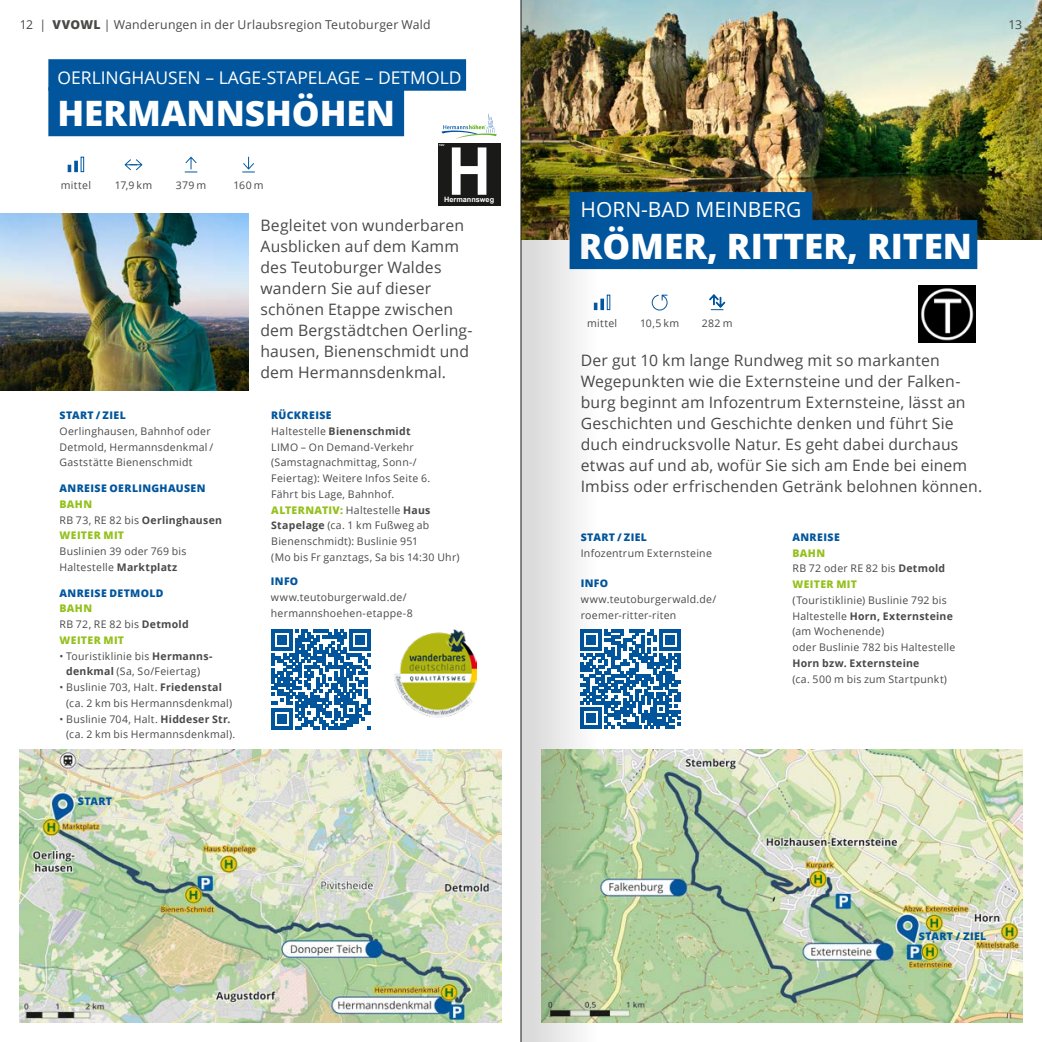
<style>
.page{position:relative;width:1042px;height:1042px;background:#fff}
.page>*{position:absolute;margin:0;border:0;box-sizing:border-box;transform-origin:0 0}
.t1{font:800 35px "Open Sans";color:#fff}
.t2{font:21px "Open Sans";color:#fff}
.t3{font:17.5px "Open Sans";color:#fff}
.t4{font:15.75px/21px "Open Sans";letter-spacing:.01em;color:#494948}
.t5{font:12.25px "Open Sans";letter-spacing:.02em;color:#494948}
.t6{font:10.5px/15.8px "Open Sans";letter-spacing:.025em;color:#494948}
.t7{font:800 10.5px "Open Sans";letter-spacing:.04em;color:#00559d}
.t8{font:800 10.5px/15.8px "Open Sans";letter-spacing:.035em;color:#94c11c}
.t9{font:700 10.5px "Open Sans";letter-spacing:.025em;color:#494948}
.t10{font:700 7.35px "Arial";color:#fff}
.t11{font:700 2.62px "Arial";color:#fff}
.s1{font-weight:800}
.s2{font-weight:400;color:#494948}
.s3{font-weight:700;color:#494948}
.s4{font-weight:700}
.s5{font-weight:800;color:#00559d}
.s6{font-weight:800;color:#94c11c}
</style>
<div class="page">
<img style="left:0;top:213px;width:248px;height:178px">
<img style="left:20px;top:749px;width:481px;height:273px">
<div style="left:81px;top:157px;width:3px;height:15px;border:1px solid #00559d"></div>
<svg style="left:74px;top:161px;width:4px;height:11px"></svg>
<svg style="left:68px;top:165px;width:3px;height:7px"></svg>
<svg style="left:125px;top:159px;width:17px;height:11px"></svg>
<svg style="left:185px;top:157px;width:12px;height:15px"></svg>
<svg style="left:242px;top:157px;width:13px;height:15px"></svg>
<div style="left:48px;top:59px;width:418px;height:32px;background:#00559d"></div>
<div style="left:48px;top:87px;width:356px;height:49px;background:#00559d"></div>
<svg style="left:271px;top:629px;width:99px;height:100px"></svg>
<div style="left:438px;top:143px;width:62px;height:63px;background:#1a1a18"></div>
<svg style="left:452px;top:147px;width:34px;height:48px"></svg>
<svg style="left:441px;top:113px;width:56px;height:26px"></svg>
<img style="left:394px;top:629px;width:83px;height:89px">
<img style="left:605px;top:0;width:437px;height:239px">
<img style="left:605px;top:749px;width:417px;height:273px">
<svg style="left:605px;top:629px;width:75px;height:100px"></svg>
<img style="left:918px;top:285px;width:57px;height:57px">
<svg style="left:652px;top:295px;width:15px;height:15px"></svg>
<svg style="left:709px;top:295px;width:16px;height:15px"></svg>
<div style="left:569px;top:192px;width:243px;height:32px;background:#00559d"></div>
<div style="left:569px;top:220px;width:408px;height:49px;background:#00559d"></div>
<img style="left:522px;top:0;width:83px;height:1042px">
<hr style="left:521px;top:0;width:1px;height:1042px;background:#1a1a18">
<p class="t5" style="left:20px;top:16px;width:412px">12 | <span class="s1">VVOWL</span> | Wanderungen in der Urlaubsregion Teutoburger Wald</p>
<p class="t5" style="left:1008px;top:16px;width:15px">13</p>
<h3 class="t3" style="left:57px;top:65px;width:406px">OERLINGHAUSEN – LAGE-STAPELAGE – DETMOLD</h3>
<h1 class="t1" style="left:57px;top:86px;width:339px">HERMANNSHÖHEN</h1>
<p class="t6" style="left:61px;top:177px;width:32px">mittel</p>
<p class="t6" style="left:115px;top:177px;width:39px">17,9 km</p>
<p class="t6" style="left:176px;top:177px;width:32px">379 m</p>
<p class="t6" style="left:233px;top:177px;width:32px">160 m</p>
<p class="t11" style="left:439px;top:143px;width:7px">TWV</p>
<p class="t10" style="left:444px;top:195px;width:52px">Hermannsweg</p>
<p class="t7" style="left:60px;top:407px;width:68px">START / ZIEL</p>
<p class="t6" style="left:60px;top:423px;width:155px">Oerlinghausen, Bahnhof oder<br>Detmold, Hermannsdenkmal /<br>Gaststätte Bienenschmidt</p>
<p class="t7" style="left:60px;top:480px;width:147px">ANREISE OERLINGHAUSEN</p>
<p class="t8" style="left:60px;top:495px;width:164px">BAHN<br><span class="s2">RB 73, RE 82 bis</span> <span class="s3">Oerlinghausen<br></span>WEITER MIT</p>
<p class="t6" style="left:60px;top:543px;width:128px">Buslinien 39 oder 769 bis<br>Haltestelle <span class="s4">Marktplatz</span></p>
<p class="t7" style="left:60px;top:585px;width:105px">ANREISE DETMOLD</p>
<p class="t8" style="left:60px;top:600px;width:131px">BAHN<br><span class="s2">RB 72, RE 82 bis</span> <span class="s3">Detmold<br></span>WEITER MIT</p>
<p class="t6" style="left:60px;top:647px;width:154px;text-align:center">• Touristiklinie bis <span class="s4">Hermanns&shy;denkmal</span> (Sa, So/Feiertag)</p>
<p class="t6" style="left:66px;top:679px;width:167px;text-indent:-7px">• Buslinie 703, Halt. <span class="s4">Friedenstal </span>(ca. 2 km bis Hermannsdenkmal)</p>
<p class="t6" style="left:66px;top:710px;width:171px;text-indent:-7px">• Buslinie 704, Halt. <span class="s4">Hiddeser Str. </span>(ca. 2 km bis Hermannsdenkmal).</p>
<p class="t7" style="left:78px;top:793px;width:36px">START</p>
<h3 class="t4" style="left:260px;top:214px;width:213px">Begleitet von wunderbaren<br>Ausblicken auf dem Kamm des Teutoburger Waldes wandern Sie auf dieser schönen Etappe zwischen dem Bergstädtchen Oerling&shy;hausen, Bienenschmidt und dem Hermannsdenkmal.</h3>
<p class="t6" style="left:271px;top:407px;width:190px"><span class="s5">RÜCKREISE<br></span>Haltestelle <span class="s4">Bienenschmidt<br></span>LIMO – On Demand-Verkehr (Samstagnachmittag, Sonn-/<br>Feiertag): Weitere Infos Seite 6.<br>Fährt bis Lage, Bahnhof.<br><span class="s6">ALTERNATIV:</span> Haltestelle <span class="s4">Haus<br>Stapelage</span> (ca. 1 km Fußweg ab<br>Bienenschmidt): Buslinie 951<br>(Mo bis Fr ganztags, Sa bis 14:30 Uhr)</p>
<p class="t7" style="left:271px;top:573px;width:29px">INFO</p>
<p class="t6" style="left:271px;top:589px;width:143px">www.teutoburgerwald.de/ hermannshoehen-etappe-8</p>
<h2 class="t2" style="left:580px;top:195px;width:222px">HORN-BAD MEINBERG</h2>
<h1 class="t1" style="left:579px;top:219px;width:395px">RÖMER, RITTER, RITEN</h1>
<p class="t6" style="left:587px;top:315px;width:32px">mittel</p>
<p class="t6" style="left:640px;top:315px;width:40px">10,5 km</p>
<p class="t6" style="left:702px;top:315px;width:32px">282 m</p>
<p class="t4" style="left:581px;top:349px;width:403px">Der gut 10 km lange Rundweg mit so markanten Wegepunkten wie die Externsteine und der Falken&shy;burg beginnt am Infozentrum Externsteine, lässt an Geschichten und Geschichte denken und führt Sie duch eindrucksvolle Natur. Es geht dabei durchaus etwas auf und ab, wofür Sie sich am Ende bei einem Imbiss oder erfrischenden Getränk belohnen können.</p>
<p class="t7" style="left:581px;top:529px;width:68px">START / ZIEL</p>
<p class="t6" style="left:581px;top:545px;width:133px">Infozentrum Externsteine</p>
<p class="t7" style="left:581px;top:575px;width:29px">INFO</p>
<p class="t6" style="left:581px;top:591px;width:137px">www.teutoburgerwald.de/ roemer-ritter-riten</p>
<p class="t7" style="left:792px;top:529px;width:49px">ANREISE</p>
<p class="t6" style="left:792px;top:545px;width:154px"><span class="s6">BAHN<br></span>RB 72 oder RE 82 bis <span class="s4">Detmold<br></span><span class="s6">WEITER MIT</span></p>
<p class="t6" style="left:792px;top:592px;width:164px">(Touristiklinie) Buslinie 792 bis<br>Haltestelle <span class="s4">Horn, Externsteine </span>(am Wochenende)<br>oder Buslinie 782 bis Haltestelle</p>
<p class="t9" style="left:792px;top:656px;width:128px">Horn bzw. Externsteine</p>
<p class="t6" style="left:792px;top:671px;width:156px">(ca. 500 m bis zum Startpunkt)</p>
<p class="t7" style="left:919px;top:928px;width:69px">START / ZIEL</p>
</div>
